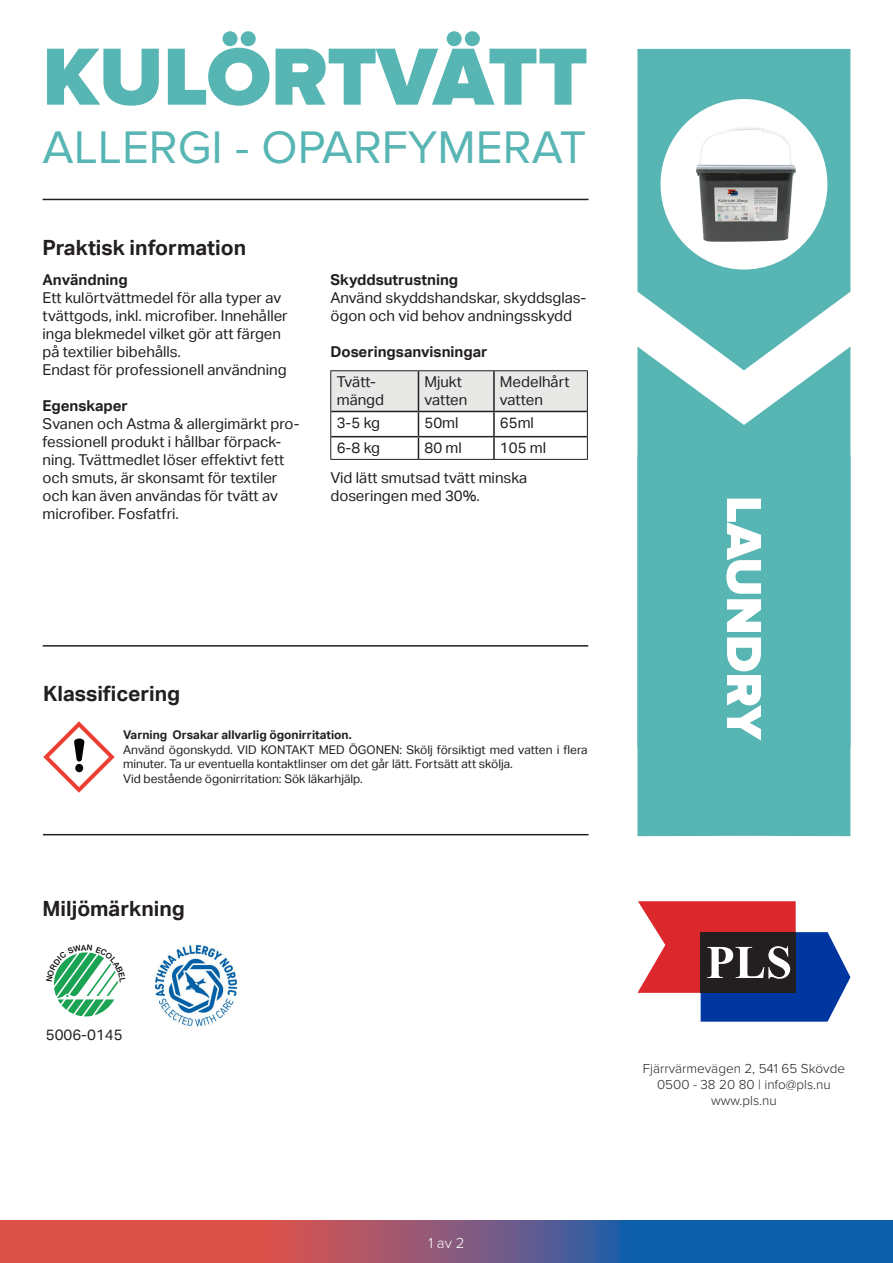
<style>
.page{position:relative;width:893px;height:1263px;background:#fff}
.page>*{position:absolute;margin:0;border:0;box-sizing:border-box;transform-origin:0 0}
.t1{font:900 84px "Proxima Nova";color:#57b5b3}
.t2{font:900 51px "Proxima Nova";color:#fff}
.t3{font:47.4px "Proxima Nova";color:#57b5b3}
.t4{font:700 21px "Aktiv Grotesk";color:#231f20}
.t5{font:15px/18px "Aktiv Grotesk";color:#231f20}
.t6{font:700 15px "Aktiv Grotesk";color:#231f20}
.t7{font:300 15px "Proxima Nova";color:#fff}
.t8{font:300 13.5px "Proxima Nova";color:#231f20}
.t9{font:12px/14.4px "Aktiv Grotesk";color:#231f20}
.t10{font:700 12px "Aktiv Grotesk";color:#231f20}
</style>
<div class="page">
<svg style="left:637px;top:901px;width:213px;height:121px"></svg>
<hr style="left:43px;top:834px;width:545px;height:1px;background:#231f20">
<hr style="left:43px;top:645px;width:545px;height:2px;background:#231f20">
<hr style="left:43px;top:199px;width:545px;height:1px;background:#231f20">
<svg style="left:637px;top:49px;width:213px;height:298px;background:#69bcbb"></svg>
<svg style="left:637px;top:347px;width:213px;height:108px;fill:#57b5b3"></svg>
<div style="left:637px;top:455px;width:213px;height:381px;background:#57b5b3"></div>
<div style="left:660px;top:99px;width:167px;height:171px;background:#fff;border-radius:50%"></div>
<svg style="left:0;top:1220px;width:893px;height:43px;background:#7b577a"></svg>
<hr style="left:330px;top:370px;width:88px;height:1px;background:#231f20">
<hr style="left:418px;top:370px;width:76px;height:1px;background:#231f20">
<hr style="left:494px;top:370px;width:94px;height:1px;background:#231f20">
<svg style="left:330px;top:371px;width:258px;height:88px"></svg>
<hr style="left:330px;top:459px;width:88px;height:1px;background:#231f20">
<hr style="left:418px;top:459px;width:76px;height:1px;background:#231f20">
<hr style="left:494px;top:459px;width:94px;height:1px;background:#231f20">
<img style="left:696px;top:126px;width:100px;height:116px">
<svg style="left:43px;top:721px;width:72px;height:72px"></svg>
<img style="left:154px;top:945px;width:84px;height:82px">
<svg style="left:53px;top:952px;width:65px;height:64px"></svg>
<p class="t1" style="left:43px;top:28px;width:547px">KULÖRTVÄTT</p>
<p class="t3" style="left:43px;top:120px;width:546px">ALLERGI - OPARFYMERAT</p>
<p class="t4" style="left:43px;top:235px;width:205px">Praktisk information</p>
<p class="t6" style="left:43px;top:271px;width:87px">Användning</p>
<p class="t5" style="left:43px;top:289px;width:247px">Ett kulörtvättmedel för alla typer av tvättgods, inkl. microfiber. Innehåller inga blekmedel vilket gör att färgen på textilier bibehålls.</p>
<p class="t5" style="left:43px;top:361px;width:246px">Endast för professionell användning</p>
<p class="t6" style="left:43px;top:397px;width:87px">Egenskaper</p>
<p class="t5" style="left:43px;top:415px;width:259px">Svanen och Astma &amp; allergimärkt pro&shy;fessionell produkt i hållbar förpack&shy;ning. Tvättmedlet löser effektivt fett och smuts, är skonsamt för textiler och kan även användas för tvätt av microfiber. Fosfatfri.</p>
<p class="t6" style="left:330px;top:271px;width:129px">Skyddsutrustning</p>
<p class="t5" style="left:330px;top:289px;width:258px">Använd skyddshandskar, skyddsglas&shy;ögon och vid behov andningsskydd</p>
<p class="t6" style="left:330px;top:343px;width:159px">Doseringsanvisningar</p>
<p class="t5" style="left:337px;top:373px;width:49px">Tvätt&shy;mängd</p>
<p class="t5" style="left:424px;top:373px;width:44px">Mjukt vatten</p>
<p class="t5" style="left:500px;top:373px;width:71px">Medelhårt vatten</p>
<p class="t5" style="left:337px;top:414px;width:45px">3-5 kg</p>
<p class="t5" style="left:424px;top:414px;width:36px">50ml</p>
<p class="t5" style="left:500px;top:414px;width:36px">65ml</p>
<p class="t5" style="left:337px;top:439px;width:45px">6-8 kg</p>
<p class="t5" style="left:424px;top:439px;width:39px">80 ml</p>
<p class="t5" style="left:500px;top:439px;width:48px">105 ml</p>
<p class="t5" style="left:330px;top:469px;width:198px">Vid lätt smutsad tvätt minska</p>
<p class="t5" style="left:330px;top:487px;width:151px">doseringen med 30%.</p>
<p class="t4" style="left:43px;top:682px;width:139px">Klassificering</p>
<p class="t10" style="left:123px;top:728px;width:230px">Varning Orsakar allvarlig ögonirritation.</p>
<p class="t9" style="left:123px;top:742px;width:466px">Använd ögonskydd. VID KONTAKT MED ÖGONEN: Skölj försiktigt med vatten i flera minuter. Ta ur eventuella kontaktlinser om det går lätt. Fortsätt att skölja.</p>
<p class="t9" style="left:123px;top:771px;width:241px">Vid bestående ögonirritation: Sök läkarhjälp.</p>
<p class="t4" style="left:43px;top:896px;width:144px">Miljömärkning</p>
<p class="t5" style="left:46px;top:1026px;width:78px">5006-0145</p>
<p class="t7" style="left:428px;top:1231px;width:38px">1 av 2</p>
<p class="t2" style="left:773px;top:496px;width:247px;rotate:90deg">LAUNDRY</p>
<p class="t8" style="left:643px;top:1058px;width:204px">Fjärrvärmevägen 2, 541 65 Skövde</p>
<p class="t8" style="left:657px;top:1074px;width:175px">0500 - 38 20 80 | info@pls.nu</p>
<p class="t8" style="left:711px;top:1090px;width:67px">www.pls.nu</p>
</div>
